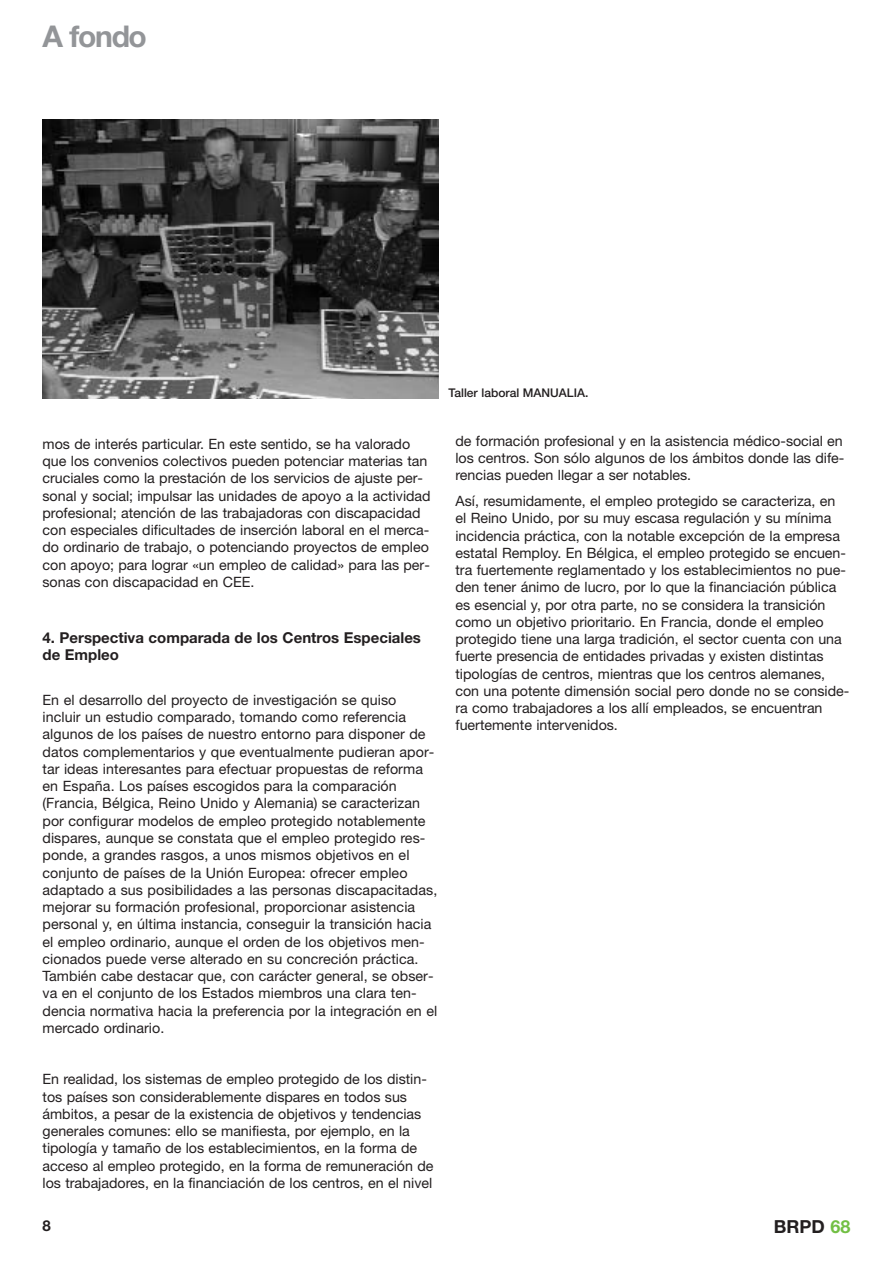
<style>
.page{position:relative;width:893px;height:1263px;background:#fff}
.page>*{position:absolute;margin:0;border:0;box-sizing:border-box;transform-origin:0 0}
.t1{font:700 30px "Helvetica Neue";letter-spacing:-.045em;color:#939598}
.t2{font:700 18px "Helvetica Neue";color:#231f20}
.t3{font:700 15px/17.2px "Helvetica Neue";color:#231f20}
.t4{font:14.25px/17.2px "Helvetica Neue";color:#231f20}
.t5{font:500 12px "Helvetica Neue";color:#231f20}
.s1{color:#72bf44}
</style>
<div class="page">
<img style="left:43px;top:119px;width:395px;height:279px">
<h1 class="t1" style="left:43px;top:26px;width:106px">A fondo</h1>
<p class="t5" style="left:448px;top:389px;width:141px">Taller laboral MANUALIA.</p>
<p class="t4" style="left:43px;top:436px;width:390px">mos de interés particular. En este sentido, se ha valorado que los convenios colectivos pueden potenciar materias tan cruciales como la prestación de los servicios de ajuste per&shy;sonal y social; impulsar las unidades de apoyo a la actividad profesional; atención de las trabajadoras con discapacidad con especiales dificultades de inserción laboral en el merca&shy;do ordinario de trabajo, o potenciando proyectos de empleo con apoyo; para lograr «un empleo de calidad» para las per&shy;sonas con discapacidad en CEE.</p>
<p class="t3" style="left:43px;top:630px;width:380px">4. Perspectiva comparada de los Centros Especiales de Empleo</p>
<p class="t4" style="left:43px;top:693px;width:396px">En el desarrollo del proyecto de investigación se quiso incluir un estudio comparado, tomando como referencia algunos de los países de nuestro entorno para disponer de datos complementarios y que eventualmente pudieran apor&shy;tar ideas interesantes para efectuar propuestas de reforma en España. Los países escogidos para la comparación (Francia, Bélgica, Reino Unido y Alemania) se caracterizan por configurar modelos de empleo protegido notablemente dispares, aunque se constata que el empleo protegido res&shy;ponde, a grandes rasgos, a unos mismos objetivos en el conjunto de países de la Unión Europea: ofrecer empleo adaptado a sus posibilidades a las personas discapacitadas, mejorar su formación profesional, proporcionar asistencia personal y, en última instancia, conseguir la transición hacia el empleo ordinario, aunque el orden de los objetivos men&shy;cionados puede verse alterado en su concreción práctica.<br>También cabe destacar que, con carácter general, se obser&shy;va en el conjunto de los Estados miembros una clara ten&shy;dencia normativa hacia la preferencia por la integración en el mercado ordinario.</p>
<p class="t4" style="left:455px;top:434px;width:390px;text-align:justify">de formación profesional y en la asistencia médico-social en los centros. Son sólo algunos de los ámbitos donde las dife&shy;rencias pueden llegar a ser notables.</p>
<p class="t4" style="left:455px;top:494px;width:395px">Así, resumidamente, el empleo protegido se caracteriza, en el Reino Unido, por su muy escasa regulación y su mínima incidencia práctica, con la notable excepción de la empresa estatal Remploy. En Bélgica, el empleo protegido se encuen&shy;tra fuertemente reglamentado y los establecimientos no pue&shy;den tener ánimo de lucro, por lo que la financiación pública es esencial y, por otra parte, no se considera la transición como un objetivo prioritario. En Francia, donde el empleo protegido tiene una larga tradición, el sector cuenta con una fuerte presencia de entidades privadas y existen distintas tipologías de centros, mientras que los centros alemanes, con una potente dimensión social pero donde no se conside&shy;ra como trabajadores a los allí empleados, se encuentran fuertemente intervenidos.</p>
<p class="t4" style="left:43px;top:1072px;width:392px">En realidad, los sistemas de empleo protegido de los distin&shy;tos países son considerablemente dispares en todos sus ámbitos, a pesar de la existencia de objetivos y tendencias generales comunes: ello se manifiesta, por ejemplo, en la tipología y tamaño de los establecimientos, en la forma de acceso al empleo protegido, en la forma de remuneración de los trabajadores, en la financiación de los centros, en el nivel</p>
<p class="t3" style="left:43px;top:1218px;width:10px">8</p>
<p class="t2" style="left:774px;top:1220px;width:78px">BRPD <span class="s1">68</span></p>
</div>
